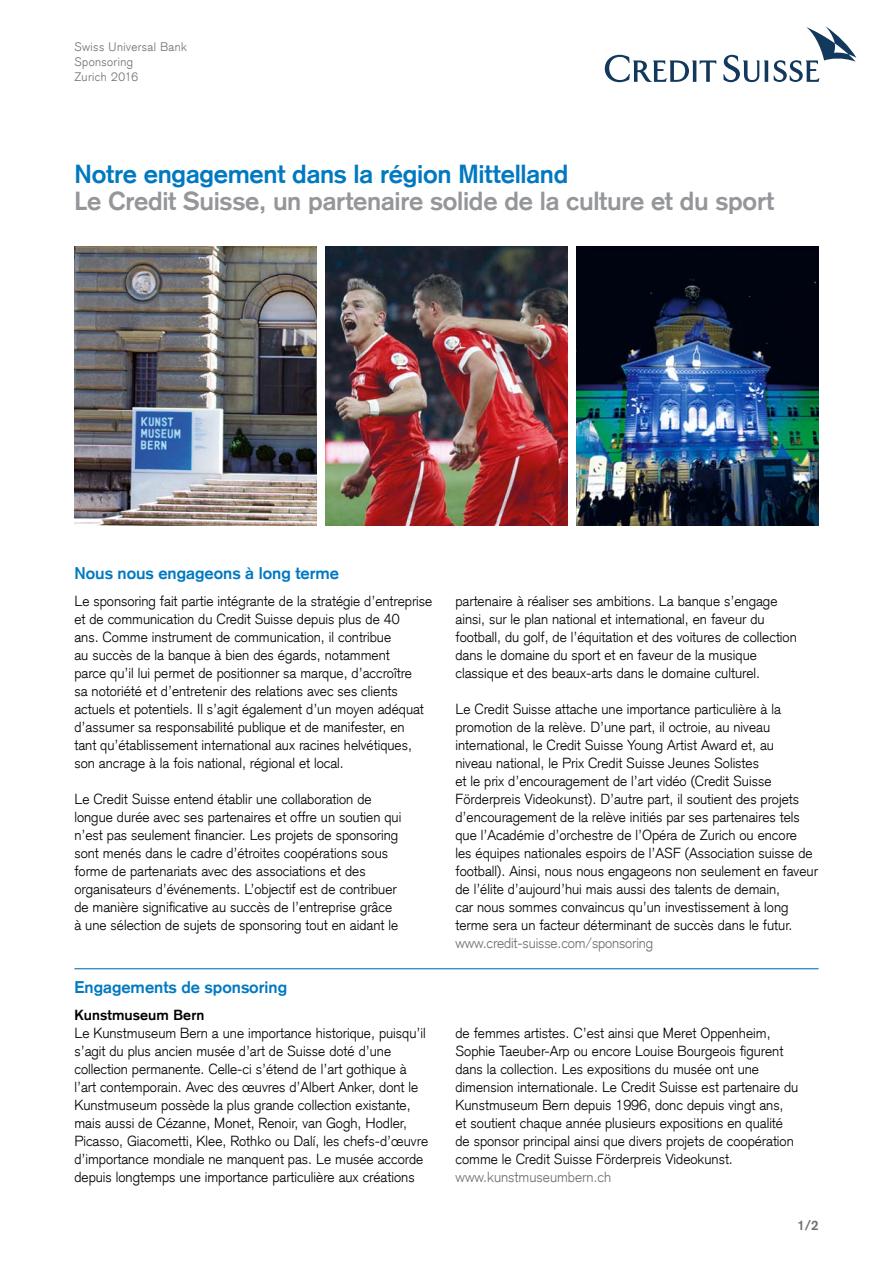
<style>
.page{position:relative;width:893px;height:1263px;background:#fff}
.page>*{position:absolute;margin:0;border:0;box-sizing:border-box;transform-origin:0 0}
.t1{font:700 25.5px "Credit Suisse Type";letter-spacing:-.01em;color:#949699}
.t2{font:700 25.5px "Credit Suisse Type";letter-spacing:-.01em;color:#0079c1}
.t3{font:700 16.5px "Credit Suisse Type";color:#0079c1}
.t4{font:300 14.25px/18px "Credit Suisse Type";color:#000}
.t5{font:300 14.25px "Credit Suisse Type";letter-spacing:-.01em;color:#6d6f71}
.t6{font:700 14.25px "Credit Suisse Type";letter-spacing:.01em;color:#000}
.t7{font:700 13.5px "Credit Suisse Type";color:#6d6f71}
.t8{font:300 12px/15px "Credit Suisse Type";letter-spacing:.035em;color:#6d6f71}
</style>
<div class="page">
<hr style="left:74px;top:968px;width:745px;height:1px;background:#0079c1">
<img style="left:74px;top:246px;width:243px;height:279px">
<img style="left:325px;top:246px;width:243px;height:279px">
<img style="left:576px;top:246px;width:243px;height:279px">
<svg style="left:605px;top:26px;width:251px;height:56px"></svg>
<p class="t8" style="left:74px;top:39px;width:114px">Swiss Universal Bank<br>Sponsoring<br>Zurich 2016</p>
<h1 class="t2" style="left:74px;top:159px;width:496px">Notre engagement dans la région Mittelland</h1>
<h1 class="t1" style="left:74px;top:186px;width:701px">Le Credit Suisse, un partenaire solide de la culture et du sport</h1>
<p class="t3" style="left:74px;top:563px;width:266px">Nous nous engageons à long terme</p>
<p class="t4" style="left:74px;top:592px;width:359px">Le sponsoring fait partie intégrante de la stratégie d’entreprise et de communication du Credit Suisse depuis plus de 40<br>ans. Comme instrument de communication, il contribue<br>au succès de la banque à bien des égards, notamment<br>parce qu’il lui permet de positionner sa marque, d’accroître<br>sa notoriété et d’entretenir des relations avec ses clients actuels et potentiels. Il s’agit également d’un moyen adéquat d’assumer sa responsabilité publique et de manifester, en<br>tant qu’établissement international aux racines helvétiques, son ancrage à la fois national, régional et local.</p>
<p class="t4" style="left:74px;top:790px;width:328px">Le Credit Suisse entend établir une collaboration de longue durée avec ses partenaires et offre un soutien qui n’est pas seulement financier. Les projets de sponsoring sont menés dans le cadre d’étroites coopérations sous forme de partenariats avec des associations et des organisateurs d’événements. L’objectif est de contribuer de manière significative au succès de l’entreprise grâce à une sélection de sujets de sponsoring tout en aidant le</p>
<p class="t3" style="left:74px;top:977px;width:214px">Engagements de sponsoring</p>
<p class="t6" style="left:74px;top:1007px;width:132px">Kunstmuseum Bern</p>
<p class="t4" style="left:74px;top:1024px;width:355px">Le Kunstmuseum Bern a une importance historique, puisqu’il s’agit du plus ancien musée d’art de Suisse doté d’une collection permanente. Celle-ci s’étend de l’art gothique à l’art contemporain. Avec des œuvres d’Albert Anker, dont le Kunstmuseum possède la plus grande collection existante, mais aussi de Cézanne, Monet, Renoir, van Gogh, Hodler, Picasso, Giacometti, Klee, Rothko ou Dalí, les chefs-d’œuvre d’importance mondiale ne manquent pas. Le musée accorde depuis longtemps une importance particulière aux créations</p>
<p class="t4" style="left:455px;top:592px;width:343px">partenaire à réaliser ses ambitions. La banque s’engage ainsi, sur le plan national et international, en faveur du football, du golf, de l’équitation et des voitures de collection dans le domaine du sport et en faveur de la musique classique et des beaux-arts dans le domaine culturel.</p>
<p class="t4" style="left:455px;top:700px;width:364px">Le Credit Suisse attache une importance particulière à la promotion de la relève. D’une part, il octroie, au niveau international, le Credit Suisse Young Artist Award et, au<br>niveau national, le Prix Credit Suisse Jeunes Solistes<br>et le prix d’encouragement de l’art vidéo (Credit Suisse Förderpreis Videokunst). D’autre part, il soutient des projets d’encouragement de la relève initiés par ses partenaires tels que l’Académie d’orchestre de l’Opéra de Zurich ou encore<br>les équipes nationales espoirs de l’ASF (Association suisse de football). Ainsi, nous nous engageons non seulement en faveur de l’élite d’aujourd’hui mais aussi des talents de demain,<br>car nous sommes convaincus qu’un investissement à long terme sera un facteur déterminant de succès dans le futur.</p>
<p class="t5" style="left:455px;top:934px;width:199px">www.credit-suisse.com/sponsoring</p>
<p class="t4" style="left:455px;top:1024px;width:344px">de femmes artistes. C’est ainsi que Meret Oppenheim, Sophie Taeuber-Arp ou encore Louise Bourgeois figurent dans la collection. Les expositions du musée ont une dimension internationale. Le Credit Suisse est partenaire du Kunstmuseum Bern depuis 1996, donc depuis vingt ans,<br>et soutient chaque année plusieurs expositions en qualité de sponsor principal ainsi que divers projets de coopération comme le Credit Suisse Förderpreis Videokunst.</p>
<p class="t5" style="left:455px;top:1169px;width:157px">www.kunstmuseumbern.ch</p>
<p class="t7" style="left:797px;top:1217px;width:23px">1/2</p>
</div>
